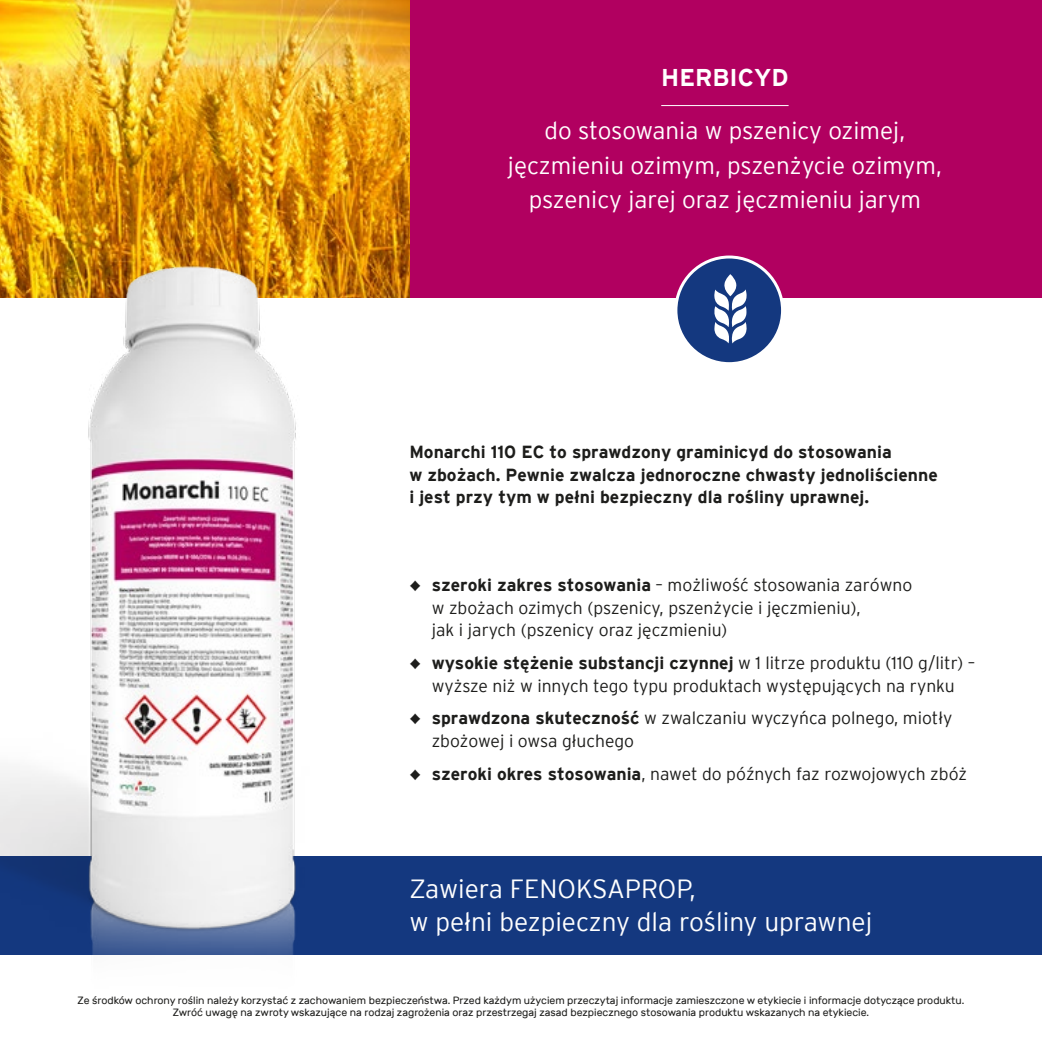
<style>
.page{position:relative;width:1042px;height:1042px;background:#fff}
.page>*{position:absolute;margin:0;border:0;box-sizing:border-box;transform-origin:0 0}
.t1{font:300 26.25px/33.2px "Interstate";color:#fff}
.t2{font:300 24.32px/34.3px "Interstate";color:#fff;text-align:center}
.t3{font:700 24.32px "Interstate";color:#fff}
.t4{font:300 17.5px/22.8px "Interstate";color:#1d1d1b}
.t5{font:700 17.5px/22.8px "Interstate";color:#1d1d1b}
.t6{font:10.5px/12.2px "Rubik";color:#1d1d1b;text-align:center}
.s1{font-family:"Arial";font-weight:400}
.s2{font-weight:700}
</style>
<div class="page">
<div style="left:0;top:856px;width:1042px;height:98px;background:#14387f"></div>
<div style="left:409px;top:0;width:633px;height:298px;background:#b10060"></div>
<hr style="left:661px;top:105px;width:127px;height:1px;background:#fff">
<div style="left:676px;top:257px;width:106px;height:107px;background:#14387f;border-radius:50%"></div>
<div style="left:674px;top:255px;width:110px;height:110px;border:3px solid #fff;border-radius:50%"></div>
<svg style="left:714px;top:274px;width:33px;height:69px"></svg>
<img style="left:0;top:0;width:409px;height:298px">
<img style="left:0;top:239px;width:352px;height:716px">
<h2 class="t3" style="left:661px;top:64px;width:129px">HERBICYD</h2>
<h2 class="t2" style="left:508px;top:113px;width:435px">do stosowania w pszenicy ozimej, jęczmieniu ozimym, pszenżycie ozimym, pszenicy jarej oraz jęczmieniu jarym</h2>
<p class="t5" style="left:409px;top:440px;width:530px">Monarchi 110 EC to sprawdzony graminicyd do stosowania<br>w zbożach. Pewnie zwalcza jednoroczne chwasty jednoliścienne i jest przy tym w pełni bezpieczny dla rośliny uprawnej.</p>
<p class="t4" style="left:432px;top:573px;width:482px;text-indent:-22px"><span class="s1">♦</span> <span class="s2">szeroki zakres stosowania</span> – możliwość stosowania zarówno w zbożach ozimych (pszenicy, pszenżycie i jęczmieniu),<br>jak i jarych (pszenicy oraz jęczmieniu)</p>
<p class="t4" style="left:409px;top:651px;width:567px;text-align:center"><span class="s1">♦</span> <span class="s2">wysokie stężenie substancji czynnej</span> w 1 litrze produktu (110 g/litr) – wyższe niż w innych tego typu produktach występujących na rynku</p>
<p class="t4" style="left:432px;top:706px;width:522px;text-indent:-22px"><span class="s1">♦</span> <span class="s2">sprawdzona skuteczność</span> w zwalczaniu wyczyńca polnego, miotły zbożowej i owsa głuchego</p>
<p class="t4" style="left:409px;top:762px;width:559px"><span class="s1">♦</span> <span class="s2">szeroki okres stosowania</span>, nawet do późnych faz rozwojowych zbóż</p>
<h1 class="t1" style="left:409px;top:872px;width:464px">Zawiera FENOKSAPROP,<br>w pełni bezpieczny dla rośliny uprawnej</h1>
<p class="t6" style="left:78px;top:994px;width:888px">Ze środków ochrony roślin należy korzystać z zachowaniem bezpieczeństwa. Przed każdym użyciem przeczytaj informacje zamieszczone w etykiecie i informacje dotyczące produktu.<br>Zwróć uwagę na zwroty wskazujące na rodzaj zagrożenia oraz przestrzegaj zasad bezpiecznego stosowania produktu wskazanych na etykiecie.</p>
</div>
